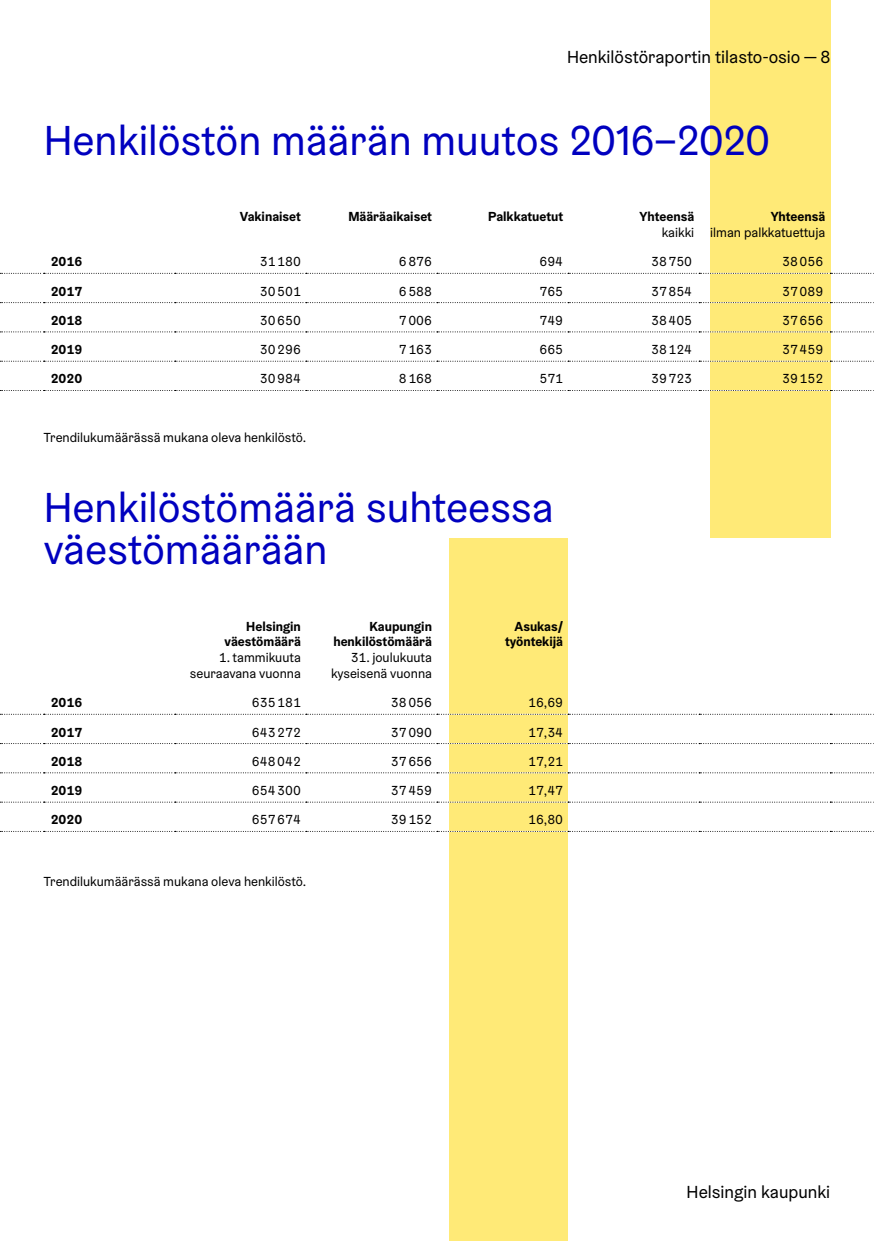
<style>
.page{position:relative;width:874px;height:1241px;background:#fff}
.page>*{position:absolute;margin:0;border:0;box-sizing:border-box;transform-origin:0 0}
.Otsikko_24pt{font:42px/42px "Helsinki Grotesk";color:#0000bf}
.t1{font:17.5px "Helsinki Grotesk";color:#000}
.Taulukkonumerot_7_5{font:13.12px/15.8px "Helsinki Grotesk";color:#000;text-align:right}
.Taulukkonumerot_7_5-2{font:700 13.12px/15.8px "Helsinki Grotesk";color:#000;text-align:right}
.Taulukkoteksti_7_5_p{font:13.12px "Helsinki Grotesk";color:#000}
.Taulukkoteksti_Bold{font:700 13.12px "Helsinki Grotesk";color:#000}
.s1{font-weight:400}
.s2{font-weight:700}
</style>
<div class="page">
<div style="left:709px;top:0;width:120px;height:537px;background:#ffea77"></div>
<div style="left:449px;top:537px;width:118px;height:703px;background:#ffea77"></div>
<svg style="left:0;top:273px;width:874px;height:1px"></svg>
<svg style="left:0;top:302px;width:874px;height:1px"></svg>
<svg style="left:0;top:331px;width:874px;height:1px"></svg>
<svg style="left:0;top:361px;width:874px;height:1px"></svg>
<svg style="left:0;top:390px;width:874px;height:1px"></svg>
<svg style="left:0;top:713px;width:874px;height:1px"></svg>
<svg style="left:0;top:743px;width:874px;height:1px"></svg>
<svg style="left:0;top:772px;width:874px;height:1px"></svg>
<svg style="left:0;top:801px;width:874px;height:1px"></svg>
<svg style="left:0;top:831px;width:874px;height:1px"></svg>
<h2 class="t1" style="left:566px;top:46px;width:264px">Henkilöstöraportin tilasto-osio — 8</h2>
<p class="Otsikko_24pt" style="left:44px;top:119px;width:727px">Henkilöstön määrän muutos 2016–2020</p>
<p class="Taulukkonumerot_7_5-2" style="left:239px;top:209px;width:63px">Vakinaiset</p>
<p class="Taulukkonumerot_7_5-2" style="left:348px;top:209px;width:85px">Määräaikaiset</p>
<p class="Taulukkonumerot_7_5-2" style="left:488px;top:209px;width:77px">Palkkatuetut</p>
<p class="Taulukkonumerot_7_5-2" style="left:639px;top:209px;width:56px">Yhteensä <span class="s1">kaikki</span></p>
<p class="Taulukkonumerot_7_5" style="left:709px;top:209px;width:116px"><span class="s2">Yhteensä<br></span>ilman palkkatuettuja</p>
<p class="Taulukkoteksti_Bold" style="left:51px;top:253px;width:33px">2016</p>
<p class="Taulukkonumerot_7_5" style="left:260px;top:254px;width:43px">31180</p>
<p class="Taulukkonumerot_7_5" style="left:398px;top:254px;width:35px">6876</p>
<p class="Taulukkonumerot_7_5" style="left:539px;top:254px;width:25px">694</p>
<p class="Taulukkonumerot_7_5" style="left:650px;top:254px;width:43px">38750</p>
<p class="Taulukkonumerot_7_5" style="left:781px;top:254px;width:43px">38056</p>
<p class="Taulukkoteksti_Bold" style="left:51px;top:283px;width:33px">2017</p>
<p class="Taulukkonumerot_7_5" style="left:260px;top:283px;width:43px">30501</p>
<p class="Taulukkonumerot_7_5" style="left:398px;top:283px;width:35px">6588</p>
<p class="Taulukkonumerot_7_5" style="left:539px;top:283px;width:25px">765</p>
<p class="Taulukkonumerot_7_5" style="left:650px;top:283px;width:43px">37854</p>
<p class="Taulukkonumerot_7_5" style="left:781px;top:283px;width:43px">37089</p>
<p class="Taulukkoteksti_Bold" style="left:51px;top:312px;width:33px">2018</p>
<p class="Taulukkonumerot_7_5" style="left:260px;top:312px;width:43px">30650</p>
<p class="Taulukkonumerot_7_5" style="left:398px;top:312px;width:35px">7006</p>
<p class="Taulukkonumerot_7_5" style="left:539px;top:312px;width:25px">749</p>
<p class="Taulukkonumerot_7_5" style="left:650px;top:312px;width:43px">38405</p>
<p class="Taulukkonumerot_7_5" style="left:781px;top:312px;width:43px">37656</p>
<p class="Taulukkoteksti_Bold" style="left:51px;top:341px;width:33px">2019</p>
<p class="Taulukkonumerot_7_5" style="left:260px;top:341px;width:43px">30296</p>
<p class="Taulukkonumerot_7_5" style="left:398px;top:341px;width:35px">7163</p>
<p class="Taulukkonumerot_7_5" style="left:539px;top:341px;width:25px">665</p>
<p class="Taulukkonumerot_7_5" style="left:650px;top:341px;width:43px">38124</p>
<p class="Taulukkonumerot_7_5" style="left:781px;top:341px;width:43px">37459</p>
<p class="Taulukkoteksti_Bold" style="left:51px;top:370px;width:33px">2020</p>
<p class="Taulukkonumerot_7_5" style="left:260px;top:371px;width:43px">30984</p>
<p class="Taulukkonumerot_7_5" style="left:398px;top:371px;width:35px">8168</p>
<p class="Taulukkonumerot_7_5" style="left:539px;top:371px;width:25px">571</p>
<p class="Taulukkonumerot_7_5" style="left:650px;top:371px;width:43px">39723</p>
<p class="Taulukkonumerot_7_5" style="left:781px;top:371px;width:43px">39152</p>
<p class="Taulukkoteksti_7_5_p" style="left:44px;top:429px;width:264px">Trendilukumäärässä mukana oleva henkilöstö.</p>
<p class="Otsikko_24pt" style="left:44px;top:486px;width:511px">Henkilöstömäärä suhteessa väestömäärään</p>
<p class="Taulukkonumerot_7_5-2" style="left:224px;top:618px;width:78px">Helsingin väestömäärä</p>
<p class="Taulukkonumerot_7_5" style="left:190px;top:649px;width:112px">1. tammikuuta seuraavana vuonna</p>
<p class="Taulukkonumerot_7_5-2" style="left:333px;top:618px;width:100px">Kaupungin henkilöstömäärä</p>
<p class="Taulukkonumerot_7_5" style="left:331px;top:649px;width:102px">31. joulukuuta kyseisenä vuonna</p>
<p class="Taulukkonumerot_7_5-2" style="left:505px;top:618px;width:60px">Asukas/ työntekijä</p>
<p class="Taulukkoteksti_Bold" style="left:51px;top:694px;width:33px">2016</p>
<p class="Taulukkonumerot_7_5" style="left:252px;top:694px;width:50px">635181</p>
<p class="Taulukkonumerot_7_5" style="left:391px;top:694px;width:43px">38056</p>
<p class="Taulukkonumerot_7_5" style="left:528px;top:694px;width:36px">16,69</p>
<p class="Taulukkoteksti_Bold" style="left:51px;top:723px;width:33px">2017</p>
<p class="Taulukkonumerot_7_5" style="left:252px;top:723px;width:50px">643272</p>
<p class="Taulukkonumerot_7_5" style="left:391px;top:723px;width:43px">37090</p>
<p class="Taulukkonumerot_7_5" style="left:528px;top:723px;width:36px">17,34</p>
<p class="Taulukkoteksti_Bold" style="left:51px;top:752px;width:33px">2018</p>
<p class="Taulukkonumerot_7_5" style="left:252px;top:753px;width:50px">648042</p>
<p class="Taulukkonumerot_7_5" style="left:391px;top:753px;width:43px">37656</p>
<p class="Taulukkonumerot_7_5" style="left:528px;top:753px;width:36px">17,21</p>
<p class="Taulukkoteksti_Bold" style="left:51px;top:782px;width:33px">2019</p>
<p class="Taulukkonumerot_7_5" style="left:252px;top:782px;width:50px">654300</p>
<p class="Taulukkonumerot_7_5" style="left:391px;top:782px;width:43px">37459</p>
<p class="Taulukkonumerot_7_5" style="left:528px;top:782px;width:36px">17,47</p>
<p class="Taulukkoteksti_Bold" style="left:51px;top:811px;width:33px">2020</p>
<p class="Taulukkonumerot_7_5" style="left:252px;top:811px;width:50px">657674</p>
<p class="Taulukkonumerot_7_5" style="left:391px;top:811px;width:43px">39152</p>
<p class="Taulukkonumerot_7_5" style="left:528px;top:811px;width:36px">16,80</p>
<p class="Taulukkoteksti_7_5_p" style="left:44px;top:872px;width:264px">Trendilukumäärässä mukana oleva henkilöstö.</p>
<h2 class="t1" style="left:686px;top:1180px;width:145px">Helsingin kaupunki</h2>
</div>
